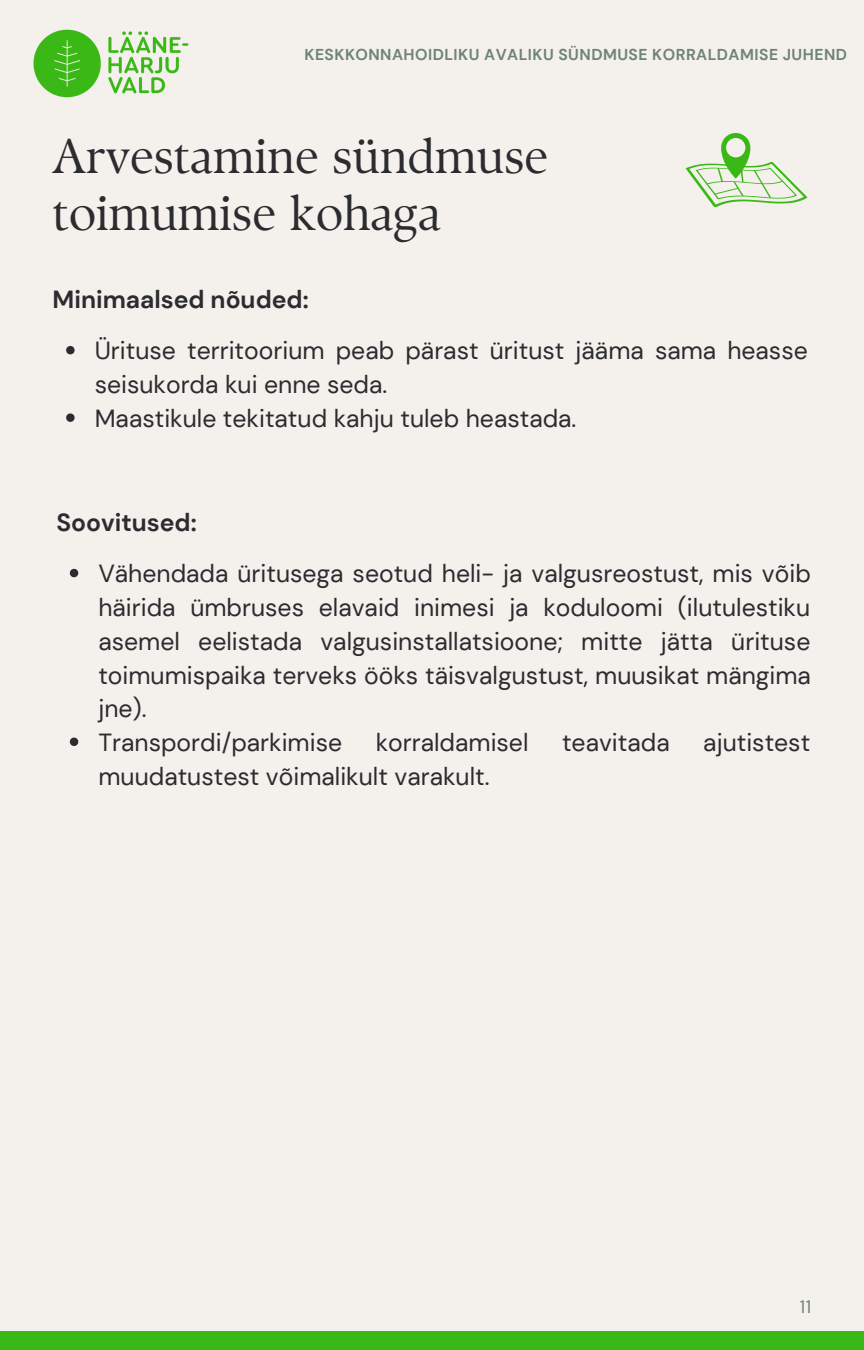
<style>
.page{position:relative;width:864px;height:1350px;background:#f4f0eb}
.page>*{position:absolute;margin:0;border:0;box-sizing:border-box;transform-origin:0 0}
.t1{font:48.82px/57.4px "TY Serif D";color:#2b2c30}
.t2{font:24.75px/33.8px "DM Sans";color:#2b2c30;text-align:justify}
.t3{font:700 24.75px "DM Sans";color:#2b2c30}
.t4{font:18px "DM Sans";color:#6f8377}
.t5{font:700 15.75px "DM Sans";letter-spacing:.03em;color:#6f8377}
</style>
<div class="page">
<img style="left:33px;top:29px;width:156px;height:69px">
<div style="left:0;top:1331px;width:864px;height:19px;background:#3ab916"></div>
<svg style="left:70px;top:569px;width:8px;height:8px"></svg>
<svg style="left:70px;top:738px;width:8px;height:8px"></svg>
<svg style="left:686px;top:133px;width:121px;height:74px"></svg>
<svg style="left:66px;top:346px;width:9px;height:8px"></svg>
<svg style="left:66px;top:413px;width:9px;height:9px"></svg>
<p class="t5" style="left:304px;top:44px;width:544px">KESKKONNAHOIDLIKU AVALIKU SÜNDMUSE KORRALDAMISE JUHEND</p>
<p class="t1" style="left:53px;top:127px;width:497px">Arvestamine sündmuse toimumise kohaga</p>
<p class="t3" style="left:53px;top:283px;width:258px">Minimaalsed nõuded:</p>
<p class="t2" style="left:95px;top:334px;width:715px">Ürituse territoorium peab pärast üritust jääma sama heasse seisukorda kui enne seda.</p>
<p class="t2" style="left:95px;top:402px;width:483px">Maastikule tekitatud kahju tuleb heastada.</p>
<p class="t3" style="left:56px;top:506px;width:142px">Soovitused:</p>
<p class="t2" style="left:98px;top:557px;width:714px">Vähendada üritusega seotud heli- ja valgusreostust, mis võib häirida ümbruses elavaid inimesi ja koduloomi (ilutulestiku asemel eelistada valgusinstallatsioone; mitte jätta ürituse toimumispaika terveks ööks täisvalgustust, muusikat mängima jne).</p>
<p class="t2" style="left:98px;top:726px;width:245px">Transpordi/parkimise</p>
<p class="t2" style="left:376px;top:726px;width:154px">korraldamisel</p>
<p class="t2" style="left:562px;top:726px;width:109px">teavitada</p>
<p class="t2" style="left:703px;top:726px;width:108px">ajutistest</p>
<p class="t2" style="left:98px;top:760px;width:393px">muudatustest võimalikult varakult.</p>
<p class="t4" style="left:800px;top:1295px;width:13px">11</p>
</div>
